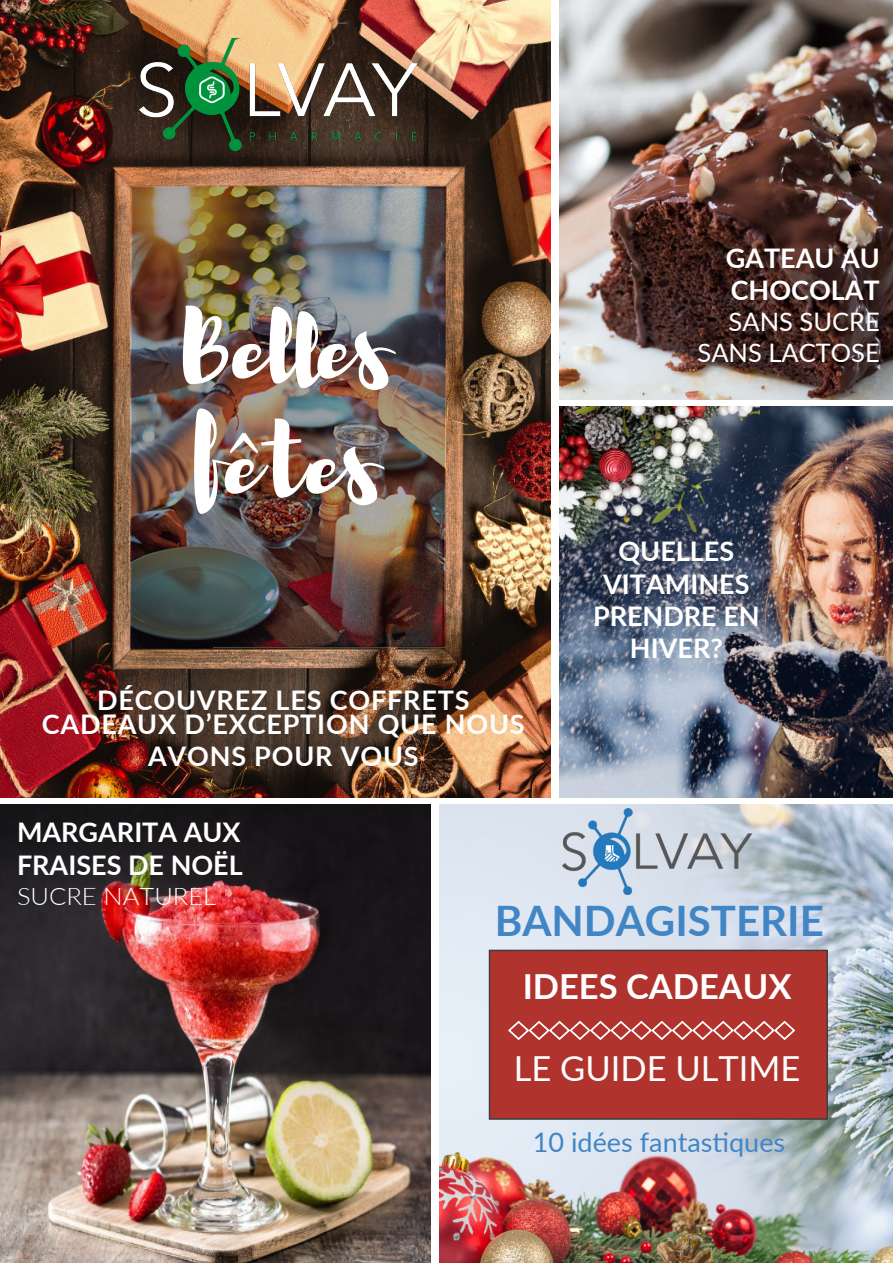
<style>
.page{position:relative;width:893px;height:1263px;background:#fff}
.page>*{position:absolute;margin:0;border:0;box-sizing:border-box;transform-origin:0 0}
.t1{font:96px/115.2px "Brusher";color:#fff}
.Dropcap{font:88.35px "Californian FB";color:#fff}
.Dropcap-2{font:700 42px "Lato";color:#4285c5}
.Dropcap-3{font:34.5px "Lato";color:#fff}
.Dropcap-4{font:700 34.5px "Lato";color:#fff}
.Dropcap-5{font:700 27px/32.4px "Lato";color:#fff}
.Dropcap-6{font:700 27px/24px "Lato";letter-spacing:.03em;color:#fff;text-align:center}
.Dropcap-7{font:27px "Lato";color:#4285c5}
.Dropcap-8{font:25.5px "Lato";color:#fff}
.Dropcap-9{font:300 24.15px "Lato";color:#fff;scale:1.05 1}
</style>
<div class="page">
<img style="left:0;top:0;width:551px;height:797px">
<img style="left:439px;top:805px;width:454px;height:458px">
<img style="left:560px;top:406px;width:333px;height:391px">
<img style="left:560px;top:0;width:333px;height:400px">
<img style="left:0;top:804px;width:430px;height:459px">
<div style="left:489px;top:950px;width:339px;height:170px;background:#b0332d;border:2px solid #3e3e3f"></div>
<svg style="left:508px;top:1020px;width:288px;height:20px"></svg>
<img style="left:563px;top:808px;width:191px;height:87px">
<img style="left:140px;top:39px;width:290px;height:112px">
<p class="t1" style="left:183px;top:300px;width:208px">Belles fetes</p>
<p class="Dropcap" style="left:228px;top:419px;width:35px">^</p>
<p class="Dropcap-6" style="left:42px;top:687px;width:484px">DÉCOUVREZ LES COFFRETS<br>CADEAUX D’EXCEPTION QUE NOUS</p>
<p class="Dropcap-6" style="left:148px;top:743px;width:272px">AVONS POUR VOUS</p>
<p class="Dropcap-5" style="left:726px;top:241px;width:156px">GATEAU AU<br>CHOCOLAT</p>
<p class="Dropcap-8" style="left:729px;top:303px;width:153px">SANS SUCRE</p>
<p class="Dropcap-8" style="left:697px;top:334px;width:184px">SANS LACTOSE</p>
<p class="Dropcap-5" style="left:593px;top:534px;width:168px;text-align:center">QUELLES<br>VITAMINES<br>PRENDRE EN<br>HIVER?</p>
<p class="Dropcap-5" style="left:17px;top:815px;width:225px">MARGARITA AUX</p>
<p class="Dropcap-5" style="left:17px;top:847px;width:227px">FRAISES DE NOËL</p>
<p class="Dropcap-9" style="left:17px;top:880px;width:191px">SUCRE NATUREL</p>
<p class="Dropcap-2" style="left:495px;top:890px;width:331px">BANDAGISTERIE</p>
<p class="Dropcap-4" style="left:523px;top:960px;width:270px">IDEES CADEAUX</p>
<p class="Dropcap-3" style="left:514px;top:1044px;width:288px">LE GUIDE ULTIME</p>
<p class="Dropcap-7" style="left:533px;top:1123px;width:254px">10 idées fantastiques</p>
</div>
